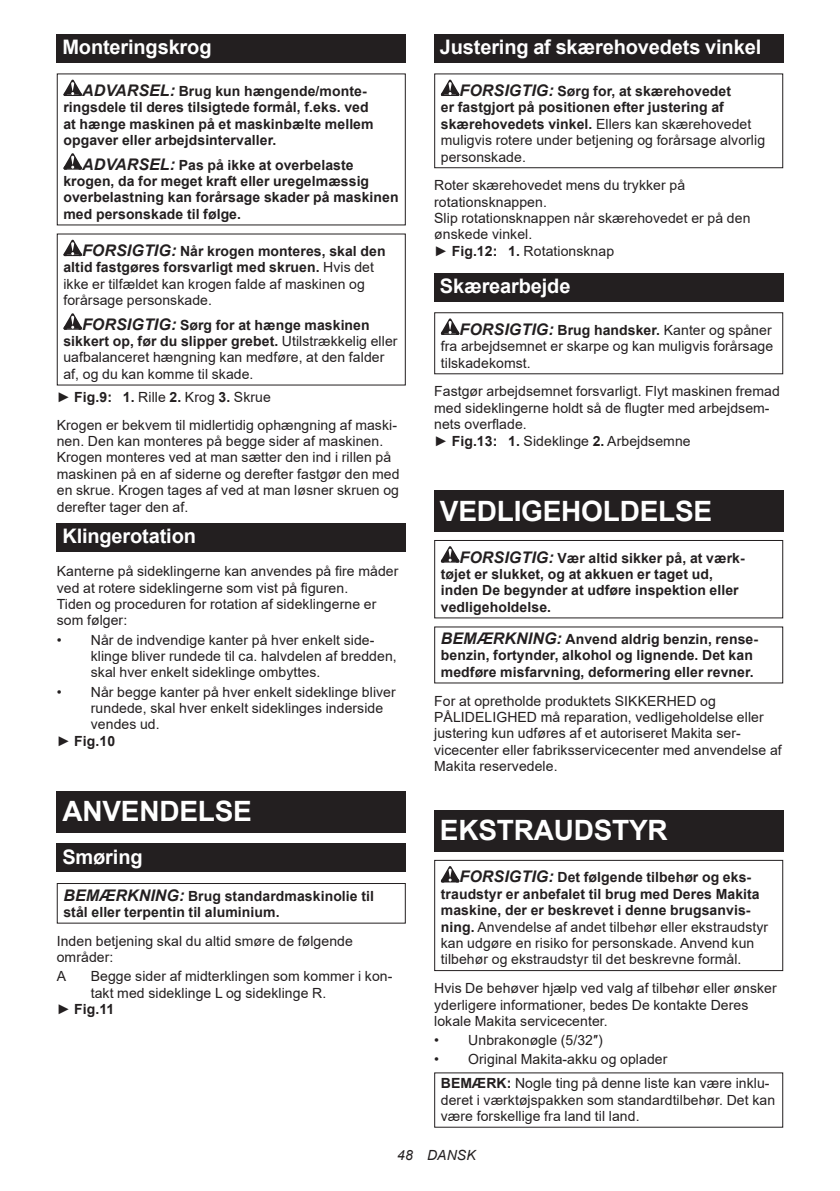
<style>
.page{position:relative;width:840px;height:1191px;background:#fff}
.page>*{position:absolute;margin:0;border:0;box-sizing:border-box;transform-origin:0 0}
.t1{font:700 28px "Arial";letter-spacing:-.01em;color:#fff}
.t2{font:700 20px "Arial";letter-spacing:-.01em;color:#fff}
.t3{font:14px/16.4px "Arial";letter-spacing:.005em;color:#231f20}
.t4{font:700 14px/16.4px "Arial";letter-spacing:.005em;color:#231f20}
.t5{font:italic 14px "Arial";letter-spacing:.005em;color:#231f20}
.s1{font-style:italic;font-size:16px}
.s2{font-weight:700;font-style:italic;font-size:16px}
.s3{font-weight:700}
.s4{font-weight:400}
</style>
<div class="page">
<div style="left:57px;top:34px;width:348px;height:29px;background:#231f20"></div>
<svg style="left:63px;top:80px;width:19px;height:16px"></svg>
<svg style="left:63px;top:153px;width:19px;height:17px"></svg>
<svg style="left:63px;top:240px;width:19px;height:16px"></svg>
<svg style="left:63px;top:313px;width:19px;height:17px"></svg>
<div style="left:57px;top:523px;width:348px;height:28px;background:#231f20"></div>
<div style="left:57px;top:791px;width:348px;height:41px;background:#231f20"></div>
<div style="left:57px;top:843px;width:348px;height:29px;background:#231f20"></div>
<div style="left:57px;top:883px;width:348px;height:40px;border:1px solid #231f20"></div>
<div style="left:434px;top:34px;width:348px;height:29px;background:#231f20"></div>
<svg style="left:440px;top:80px;width:19px;height:16px"></svg>
<div style="left:434px;top:73px;width:348px;height:95px;border:1px solid #231f20"></div>
<div style="left:434px;top:273px;width:348px;height:28px;background:#231f20"></div>
<svg style="left:440px;top:318px;width:19px;height:17px"></svg>
<div style="left:434px;top:312px;width:348px;height:62px;border:1px solid #231f20"></div>
<div style="left:434px;top:491px;width:348px;height:41px;background:#231f20"></div>
<svg style="left:440px;top:546px;width:19px;height:16px"></svg>
<div style="left:434px;top:540px;width:348px;height:78px;border:1px solid #231f20"></div>
<div style="left:434px;top:810px;width:348px;height:42px;background:#231f20"></div>
<svg style="left:440px;top:866px;width:19px;height:16px"></svg>
<div style="left:434px;top:860px;width:348px;height:111px;border:1px solid #231f20"></div>
<h2 class="t2" style="left:62px;top:33px;width:150px">Monteringskrog</h2>
<p class="t4" style="left:63px;top:83px;width:311px;text-indent:19px"><span class="s1">ADVARSEL:</span> Brug kun hængende/monte&shy;ringsdele til deres tilsigtede formål, f.eks. ved at hænge maskinen på et maskinbælte mellem opgaver eller arbejdsintervaller.</p>
<p class="t4" style="left:63px;top:157px;width:336px;text-indent:19px"><span class="s1">ADVARSEL:</span> Pas på ikke at overbelaste krogen, da for meget kraft eller uregelmæssig overbelastning kan forårsage skader på maskinen med personskade til følge.</p>
<p class="t3" style="left:63px;top:243px;width:323px;text-indent:19px"><span class="s2">FORSIGTIG:</span> <span class="s3">Når krogen monteres, skal den altid fastgøres forsvarligt med skruen.</span> Hvis det ikke er tilfældet kan krogen falde af maskinen og forårsage personskade.</p>
<p class="t3" style="left:63px;top:316px;width:335px;text-indent:19px"><span class="s2">FORSIGTIG:</span> <span class="s3">Sørg for at hænge maskinen sikkert op, før du slipper grebet.</span> Utilstrækkelig eller uafbalanceret hængning kan medføre, at den falder af, og du kan komme til skade.</p>
<p class="t3" style="left:57px;top:383px;width:341px;line-height:27.8px">► <span class="s3">Fig.9: 1.</span> Rille <span class="s3">2.</span> Krog <span class="s3">3.</span> Skrue<br>Krogen er bekvem til midlertidig ophængning af maski-</p>
<p class="t3" style="left:57px;top:433px;width:344px">nen. Den kan monteres på begge sider af maskinen.<br>Krogen monteres ved at man sætter den ind i rillen på maskinen på en af siderne og derefter fastgør den med en skrue. Krogen tages af ved at man løsner skruen og derefter tager den af.</p>
<h2 class="t2" style="left:62px;top:522px;width:135px">Klingerotation</h2>
<p class="t3" style="left:57px;top:563px;width:343px">Kanterne på sideklingerne kan anvendes på fire måder ved at rotere sideklingerne som vist på figuren.<br>Tiden og proceduren for rotation af sideklingerne er som følger:</p>
<p class="t3" style="left:91px;top:631px;width:307px;text-indent:-34px">• Når de indvendige kanter på hver enkelt side&shy;klinge bliver rundede til ca. halvdelen af bredden, skal hver enkelt sideklinge ombyttes.</p>
<p class="t3" style="left:57px;top:683px;width:340px">• Når begge kanter på hver enkelt sideklinge bliver</p>
<p class="t3" style="left:91px;top:700px;width:294px">rundede, skal hver enkelt sideklinges inderside</p>
<p class="t3" style="left:91px;top:716px;width:70px">vendes ud.</p>
<p class="t4" style="left:57px;top:733px;width:60px"><span class="s4">►</span> Fig.10</p>
<h1 class="t1" style="left:62px;top:791px;width:191px">ANVENDELSE</h1>
<h2 class="t2" style="left:62px;top:842px;width:82px">Smøring</h2>
<p class="t4" style="left:63px;top:887px;width:312px"><span class="s1">BEMÆRKNING:</span> Brug standardmaskinolie til stål eller terpentin til aluminium.</p>
<p class="t3" style="left:57px;top:932px;width:297px">Inden betjening skal du altid smøre de følgende områder:</p>
<p class="t3" style="left:57px;top:968px;width:11px">A</p>
<p class="t3" style="left:91px;top:968px;width:303px">Begge sider af midterklingen som kommer i kon-</p>
<p class="t3" style="left:91px;top:984px;width:237px">takt med sideklinge L og sideklinge R.</p>
<p class="t4" style="left:57px;top:1001px;width:59px"><span class="s4">►</span> Fig.11</p>
<h2 class="t2" style="left:439px;top:33px;width:323px">Justering af skærehovedets vinkel</h2>
<p class="t4" style="left:440px;top:83px;width:325px;text-indent:19px"><span class="s1">FORSIGTIG:</span> Sørg for, at skærehovedet<br>er fastgjort på positionen efter justering af skærehovedets vinkel. <span class="s4">Ellers kan skærehovedet muligvis rotere under betjening og forårsage alvorlig personskade.</span></p>
<p class="t3" style="left:434px;top:177px;width:317px">Roter skærehovedet mens du trykker på rotationsknappen.<br>Slip rotationsknappen når skærehovedet er på den ønskede vinkel.<br>► <span class="s3">Fig.12: 1.</span> Rotationsknap</p>
<h2 class="t2" style="left:439px;top:272px;width:132px">Skærearbejde</h2>
<p class="t3" style="left:440px;top:322px;width:333px;text-align:justify;text-indent:19px"><span class="s2">FORSIGTIG:</span> <span class="s3">Brug handsker.</span> Kanter og spåner fra arbejdsemnet er skarpe og kan muligvis forårsage tilskadekomst.</p>
<p class="t3" style="left:434px;top:383px;width:347px">Fastgør arbejdsemnet forsvarligt. Flyt maskinen fremad med sideklingerne holdt så de flugter med arbejdsem&shy;nets overflade.<br>► <span class="s3">Fig.13: 1.</span> Sideklinge <span class="s3">2.</span> Arbejdsemne</p>
<h1 class="t1" style="left:439px;top:491px;width:274px">VEDLIGEHOLDELSE</h1>
<p class="t4" style="left:440px;top:549px;width:305px;text-indent:19px"><span class="s1">FORSIGTIG:</span> Vær altid sikker på, at værk&shy;tøjet er slukket, og at akkuen er taget ud, inden De begynder at udføre inspektion eller vedligeholdelse.</p>
<p class="t4" style="left:440px;top:631px;width:318px"><span class="s1">BEMÆRKNING:</span> Anvend aldrig benzin, rense&shy;benzin, fortynder, alkohol og lignende. Det kan medføre misfarvning, deformering eller revner.</p>
<p class="t3" style="left:434px;top:692px;width:349px">For at opretholde produktets SIKKERHED og PÅLIDELIGHED må reparation, vedligeholdelse eller justering kun udføres af et autoriseret Makita ser&shy;vicecenter eller fabriksservicecenter med anvendelse af Makita reservedele.</p>
<h1 class="t1" style="left:439px;top:811px;width:229px">EKSTRAUDSTYR</h1>
<p class="t3" style="left:440px;top:869px;width:329px;text-indent:19px"><span class="s2">FORSIGTIG:</span> <span class="s3">Det følgende tilbehør og eks&shy;traudstyr er anbefalet til brug med Deres Makita maskine, der er beskrevet i denne brugsanvis&shy;ning.</span> Anvendelse af andet tilbehør eller ekstraudstyr kan udgøre en risiko for personskade. Anvend kun tilbehør og ekstraudstyr til det beskrevne formål.</p>
<p class="t3" style="left:434px;top:980px;width:344px">Hvis De behøver hjælp ved valg af tilbehør eller ønsker yderligere informationer, bedes De kontakte Deres lokale Makita servicecenter.</p>
<p class="t3" style="left:434px;top:1032px;width:170px">• Unbrakonøgle (5/32″)</p>
<p class="t3" style="left:440px;top:1047px;width:330px;line-height:23.8px;text-indent:-7px">• Original Makita-akku og oplader<br><span class="s3">BEMÆRK:</span> Nogle ting på denne liste kan være inklu-</p>
<p class="t3" style="left:440px;top:1091px;width:335px">deret i værktøjspakken som standardtilbehør. Det kan være forskellige fra land til land.</p>
<p class="t5" style="left:397px;top:1146px;width:80px">48 DANSK</p>
</div>
